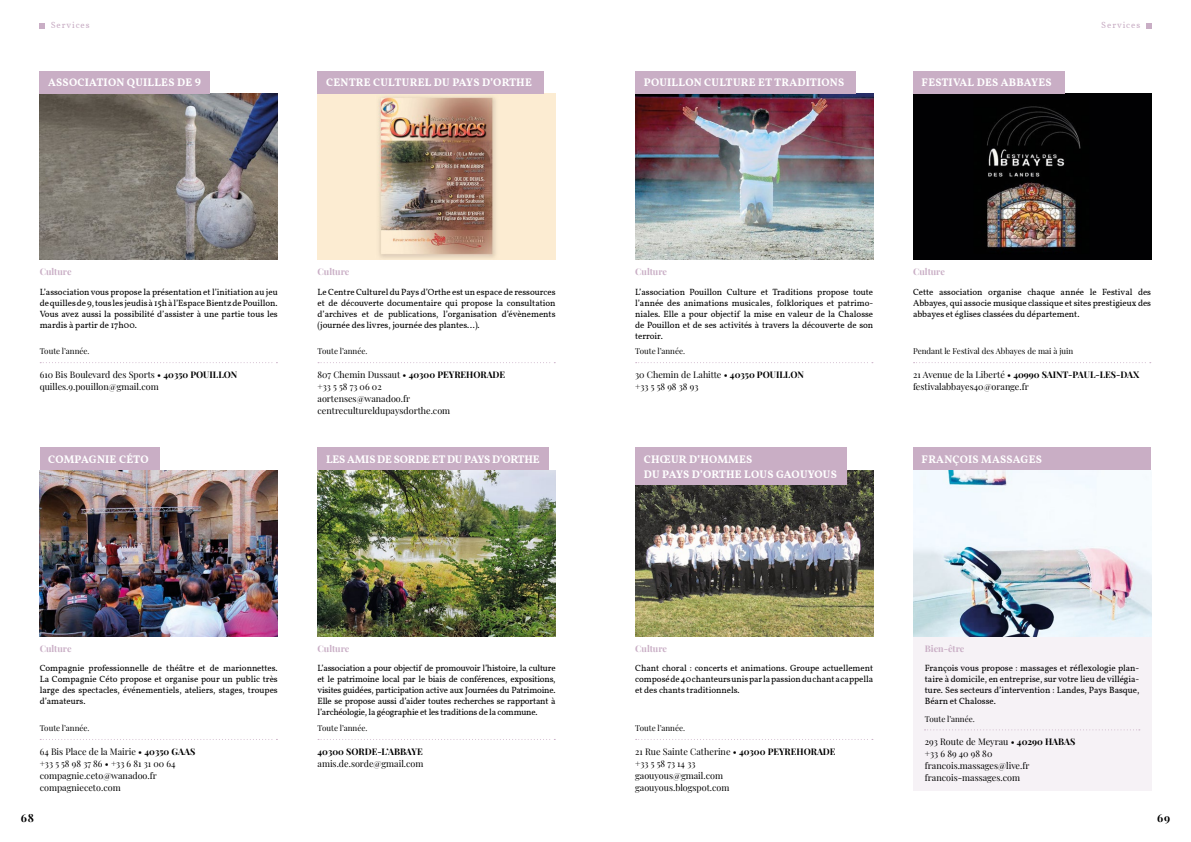
<style>
.page{position:relative;width:1191px;height:842px;background:#fff}
.page>*{position:absolute;margin:0;border:0;box-sizing:border-box;transform-origin:0 0}
.t1{font:700 11px/15.4px "Vollkorn";letter-spacing:.02em;color:#fff}
.t2{font:700 11px "Vollkorn";letter-spacing:-.015em;color:#fff}
.t3{font:700 11px "Playfair Display";color:#000}
.t4{font:9px/11px "Vollkorn";letter-spacing:-.005em;color:#000;text-align:justify}
.t5{font:9px/12px "Playfair Display";color:#000}
.t6{font:700 9px "Playfair Display";color:#c9aec5}
.t7{font:700 9px "Playfair Display";color:#000}
.t8{font:9px "Vollkorn";letter-spacing:.1em;color:#c9aec5}
.t9{font:8px "Playfair Display";color:#000}
.s1{font-weight:700}
</style>
<div class="page">
<div style="left:913px;top:636px;width:238px;height:155px;background:#f6f2f6"></div>
<img style="left:913px;top:470px;width:238px;height:166px">
<img style="left:40px;top:470px;width:238px;height:166px">
<img style="left:317px;top:470px;width:238px;height:166px">
<img style="left:635px;top:470px;width:238px;height:166px">
<img style="left:317px;top:94px;width:238px;height:165px">
<img style="left:40px;top:94px;width:238px;height:165px">
<img style="left:635px;top:94px;width:238px;height:165px">
<img style="left:913px;top:94px;width:238px;height:165px">
<div style="left:913px;top:448px;width:237px;height:22px;background:#c9aec5"></div>
<svg style="left:924px;top:729px;width:215px;height:1px"></svg>
<div style="left:317px;top:71px;width:226px;height:23px;background:#c9aec5"></div>
<svg style="left:318px;top:362px;width:237px;height:1px"></svg>
<div style="left:40px;top:71px;width:170px;height:23px;background:#c9aec5"></div>
<svg style="left:40px;top:362px;width:237px;height:1px"></svg>
<div style="left:40px;top:448px;width:120px;height:22px;background:#c9aec5"></div>
<svg style="left:40px;top:739px;width:237px;height:1px"></svg>
<div style="left:317px;top:448px;width:231px;height:22px;background:#c9aec5"></div>
<svg style="left:318px;top:739px;width:237px;height:1px"></svg>
<div style="left:635px;top:71px;width:220px;height:23px;background:#c9aec5"></div>
<svg style="left:635px;top:362px;width:238px;height:1px"></svg>
<div style="left:913px;top:71px;width:151px;height:23px;background:#c9aec5"></div>
<svg style="left:913px;top:362px;width:237px;height:1px"></svg>
<div style="left:635px;top:448px;width:211px;height:37px;background:#c9aec5"></div>
<svg style="left:635px;top:739px;width:238px;height:1px"></svg>
<svg style="left:40px;top:23px;width:5px;height:5px"></svg>
<svg style="left:1146px;top:23px;width:5px;height:5px"></svg>
<p class="t8" style="left:51px;top:19px;width:40px">Services</p>
<p class="t8" style="left:1101px;top:19px;width:40px">Services</p>
<p class="t1" style="left:48px;top:74px;width:154px">ASSOCIATION QUILLES DE 9</p>
<p class="t1" style="left:326px;top:74px;width:207px">CENTRE CULTUREL DU PAYS D’ORTHE</p>
<p class="t1" style="left:644px;top:74px;width:202px">POUILLON CULTURE ET TRADITIONS</p>
<p class="t1" style="left:921px;top:74px;width:131px">FESTIVAL DES ABBAYES</p>
<p class="t6" style="left:40px;top:264px;width:33px">Culture</p>
<p class="t6" style="left:317px;top:264px;width:33px">Culture</p>
<p class="t6" style="left:635px;top:264px;width:33px">Culture</p>
<p class="t6" style="left:913px;top:264px;width:33px">Culture</p>
<p class="t4" style="left:40px;top:286px;width:239px">L’association vous propose la présentation et l’initiation au jeu de quilles de 9, tous les jeudis à 15h à l’Espace Bientz de Pouillon.<br>Vous avez aussi la possibilité d’assister à une partie tous les mardis à partir de 17h00.</p>
<p class="t4" style="left:317px;top:286px;width:239px">Le Centre Culturel du Pays d’Orthe est un espace de ressources et de découverte documentaire qui propose la consultation d’archives et de publications, l’organisation d’évènements (journée des livres, journée des plantes…).</p>
<p class="t4" style="left:635px;top:286px;width:240px">L’association Pouillon Culture et Traditions propose toute l’année des animations musicales, folkloriques et patrimo&shy;niales. Elle a pour objectif la mise en valeur de la Chalosse de Pouillon et de ses activités à travers la découverte de son terroir.</p>
<p class="t4" style="left:913px;top:286px;width:239px">Cette association organise chaque année le Festival des Abbayes, qui associe musique classique et sites prestigieux des abbayes et églises classées du département.</p>
<p class="t9" style="left:40px;top:345px;width:51px">Toute l’année.</p>
<p class="t5" style="left:40px;top:368px;width:199px">610 Bis Boulevard des Sports • <span class="s1">40350 POUILLON </span>quilles.9.pouillon@gmail.com</p>
<p class="t9" style="left:317px;top:345px;width:51px">Toute l’année.</p>
<p class="t5" style="left:317px;top:368px;width:189px">807 Chemin Dussaut • <span class="s1">40300 PEYREHORADE </span>+33 5 58 73 06 02<br>aortenses@wanadoo.fr centrecultureldupaysdorthe.com</p>
<p class="t9" style="left:635px;top:345px;width:51px">Toute l’année.</p>
<p class="t5" style="left:635px;top:368px;width:170px">30 Chemin de Lahitte • <span class="s1">40350 POUILLON </span>+33 5 58 98 38 93</p>
<p class="t9" style="left:913px;top:345px;width:162px">Pendant le Festival des Abbayes de mai à juin</p>
<p class="t5" style="left:913px;top:368px;width:228px">21 Avenue de la Liberté • <span class="s1">40990 SAINT-PAUL-LES-DAX </span>festivalabbayes40@orange.fr</p>
<p class="t1" style="left:48px;top:451px;width:102px">COMPAGNIE CÉTO</p>
<p class="t2" style="left:326px;top:451px;width:215px">LES AMIS DE SORDE ET DU PAYS D’ORTHE</p>
<p class="t1" style="left:644px;top:451px;width:195px">CHŒUR D’HOMMES<br>DU PAYS D’ORTHE LOUS GAOUYOUS</p>
<p class="t1" style="left:921px;top:451px;width:122px">FRANÇOIS MASSAGES</p>
<p class="t6" style="left:40px;top:641px;width:33px">Culture</p>
<p class="t6" style="left:317px;top:641px;width:33px">Culture</p>
<p class="t6" style="left:635px;top:641px;width:33px">Culture</p>
<p class="t6" style="left:925px;top:641px;width:41px">Bien-être</p>
<p class="t4" style="left:40px;top:662px;width:239px">Compagnie professionnelle de théâtre et de marionnettes.<br>La Compagnie Céto propose et organise pour un public très large des spectacles, événementiels, ateliers, stages, troupes d’amateurs.</p>
<p class="t9" style="left:40px;top:722px;width:51px">Toute l’année.</p>
<p class="t5" style="left:40px;top:745px;width:157px">64 Bis Place de la Mairie • <span class="s1">40350 GAAS </span>+33 5 58 98 37 86 • +33 6 81 31 00 64 compagnie.ceto@wanadoo.fr compagnieceto.com</p>
<p class="t4" style="left:317px;top:662px;width:239px">L’association a pour objectif de promouvoir l’histoire, la culture et le patrimoine local par le biais de conférences, expositions, visites guidées, participation active aux Journées du Patrimoine.<br>Elle se propose aussi d’aider toutes recherches se rapportant à l’archéologie, la géographie et les traditions de la commune.</p>
<p class="t9" style="left:317px;top:722px;width:51px">Toute l’année.</p>
<p class="t7" style="left:317px;top:744px;width:107px">40300 SORDE-L’ABBAYE</p>
<p class="t5" style="left:317px;top:757px;width:107px">amis.de.sorde@gmail.com</p>
<p class="t4" style="left:635px;top:662px;width:240px">Chant choral : concerts et animations. Groupe actuellement composé de 40 chanteurs unis par la passion du chant a cappella et des chants traditionnels.</p>
<p class="t9" style="left:635px;top:722px;width:51px">Toute l’année.</p>
<p class="t5" style="left:635px;top:745px;width:202px">21 Rue Sainte Catherine • <span class="s1">40300 PEYREHORADE </span>+33 5 58 73 14 33<br>gaouyous@gmail.com<br>gaouyous.blogspot.com</p>
<p class="t4" style="left:925px;top:662px;width:216px">François vous propose : massages et réflexologie plan&shy;taire à domicile, en entreprise, sur votre lieu de villégia&shy;ture. Ses secteurs d’intervention : Landes, Pays Basque, Béarn et Chalosse.</p>
<p class="t9" style="left:925px;top:712px;width:51px">Toute l’année.</p>
<p class="t5" style="left:925px;top:735px;width:152px">293 Route de Meyrau • <span class="s1">40290 HABAS </span>+33 6 89 40 98 80 francois.massages@live.fr francois-massages.com</p>
<p class="t3" style="left:21px;top:809px;width:15px">68</p>
<p class="t3" style="left:1157px;top:809px;width:15px">69</p>
</div>
